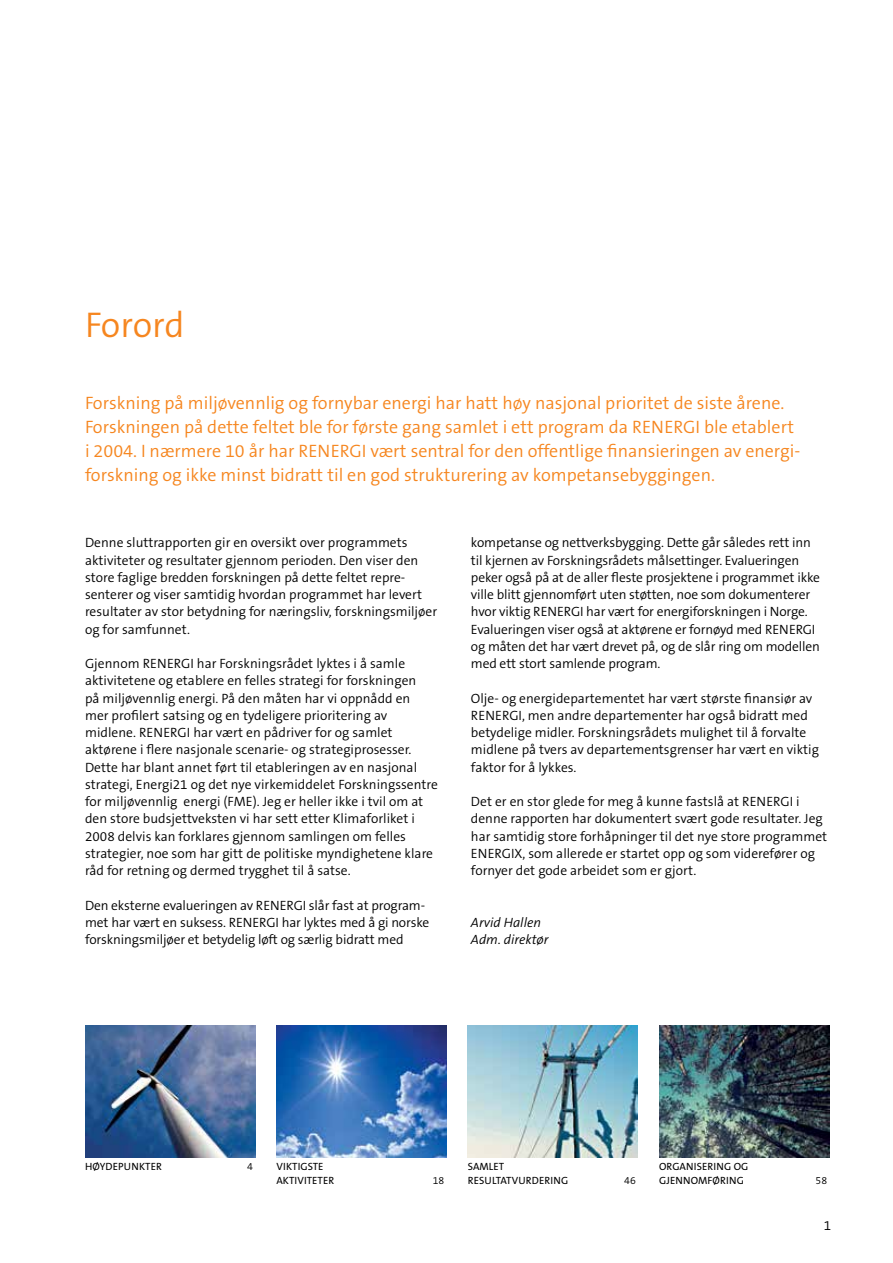
<style>
.page{position:relative;width:893px;height:1263px;background:#fff}
.page>*{position:absolute;margin:0;border:0;box-sizing:border-box;transform-origin:0 0}
.t1{font:300 36px "The Sans B4";letter-spacing:-.01em;color:#f6861f}
.t2{font:300 18px/24px "The Sans B4";color:#f6861f}
.t3{font:300 13.5px/17.2px "The Sans B4";color:#000}
.t4{font:italic 300 13.5px/17.2px "The Sans B4";color:#000}
.t5{font:10.5px/14.2px "The Sans B5 Plain";letter-spacing:.01em;color:#000}
.t6{font:300 10.5px "The Sans B4";color:#000}
</style>
<div class="page">
<img style="left:85px;top:1025px;width:170px;height:132px">
<img style="left:276px;top:1025px;width:170px;height:132px">
<img style="left:468px;top:1025px;width:170px;height:132px">
<img style="left:659px;top:1025px;width:170px;height:132px">
<h1 class="t1" style="left:85px;top:305px;width:101px">Forord</h1>
<p class="t2" style="left:85px;top:392px;width:715px">Forskning på miljøvennlig og fornybar energi har hatt høy nasjonal prioritet de siste årene.<br>Forskningen på dette feltet ble for første gang samlet i ett program da RENERGI ble etablert i 2004. I nærmere 10 år har RENERGI vært sentral for den offentlige finansieringen av energi&shy;forskning og ikke minst bidratt til en god strukturering av kompetansebyggingen.</p>
<p class="t3" style="left:85px;top:534px;width:354px">Denne sluttrapporten gir en oversikt over programmets aktiviteter og resultater gjennom perioden. Den viser den store faglige bredden forskningen på dette feltet repre&shy;senterer og viser samtidig hvordan programmet har levert resultater av stor betydning for næringsliv, forskningsmiljøer og for samfunnet.</p>
<p class="t3" style="left:85px;top:655px;width:354px">Gjennom RENERGI har Forskningsrådet lyktes i å samle aktivitetene og etablere en felles strategi for forskningen<br>på miljøvennlig energi. På den måten har vi oppnådd en<br>mer profilert satsing og en tydeligere prioritering av midlene. RENERGI har vært en pådriver for og samlet aktørene i flere nasjonale scenarie- og strategiprosesser.<br>Dette har blant annet ført til etableringen av en nasjonal strategi, Energi21 og det nye virkemiddelet Forskningssentre for miljøvennlig energi (FME). Jeg er heller ikke i tvil om at den store budsjettveksten vi har sett etter Klimaforliket i 2008 delvis kan forklares gjennom samlingen om felles strategier, noe som har gitt de politiske myndighetene klare råd for retning og dermed trygghet til å satse.</p>
<p class="t3" style="left:85px;top:897px;width:346px">Den eksterne evalueringen av RENERGI slår fast at program&shy;met har vært en suksess. RENERGI har lyktes med å gi norske forskningsmiljøer et betydelig løft og særlig bidratt med</p>
<p class="t3" style="left:471px;top:535px;width:351px">kompetanse og nettverksbygging. Dette går således rett inn til kjernen av Forskningsrådets målsettinger. Evalueringen peker også på at de aller fleste prosjektene i programmet ikke ville blitt gjennomført uten støtten, noe som dokumenterer hvor viktig RENERGI har vært for energiforskningen i Norge.<br>Evalueringen viser også at aktørene er fornøyd med RENERGI og måten det har vært drevet på, og de slår ring om modellen med ett stort samlende program.</p>
<p class="t3" style="left:471px;top:690px;width:349px">Olje- og energidepartementet har vært største finansiør av RENERGI, men andre departementer har også bidratt med betydelige midler. Forskningsrådets mulighet til å forvalte midlene på tvers av departementsgrenser har vært en viktig faktor for å lykkes.</p>
<p class="t3" style="left:471px;top:793px;width:358px">Det er en stor glede for meg å kunne fastslå at RENERGI i denne rapporten har dokumentert svært gode resultater. Jeg har samtidig store forhåpninger til det nye store programmet ENERGIX, som allerede er startet opp og som viderefører og fornyer det gode arbeidet som er gjort.</p>
<p class="t4" style="left:471px;top:914px;width:79px">Arvid Hallen<br>Adm. direktør</p>
<p class="t5" style="left:85px;top:1160px;width:78px">HØYDEPUNKTER</p>
<p class="t6" style="left:247px;top:1161px;width:7px">4</p>
<p class="t5" style="left:276px;top:1160px;width:59px">VIKTIGSTE<br>AKTIVITETER</p>
<p class="t6" style="left:433px;top:1175px;width:13px">18</p>
<p class="t5" style="left:468px;top:1160px;width:102px">SAMLET<br>RESULTATVURDERING</p>
<p class="t6" style="left:624px;top:1175px;width:13px">46</p>
<p class="t5" style="left:659px;top:1160px;width:91px">ORGANISERING OG<br>GJENNOMFØRING</p>
<p class="t6" style="left:815px;top:1175px;width:13px">58</p>
<p class="t3" style="left:824px;top:1218px;width:9px">1</p>
</div>
